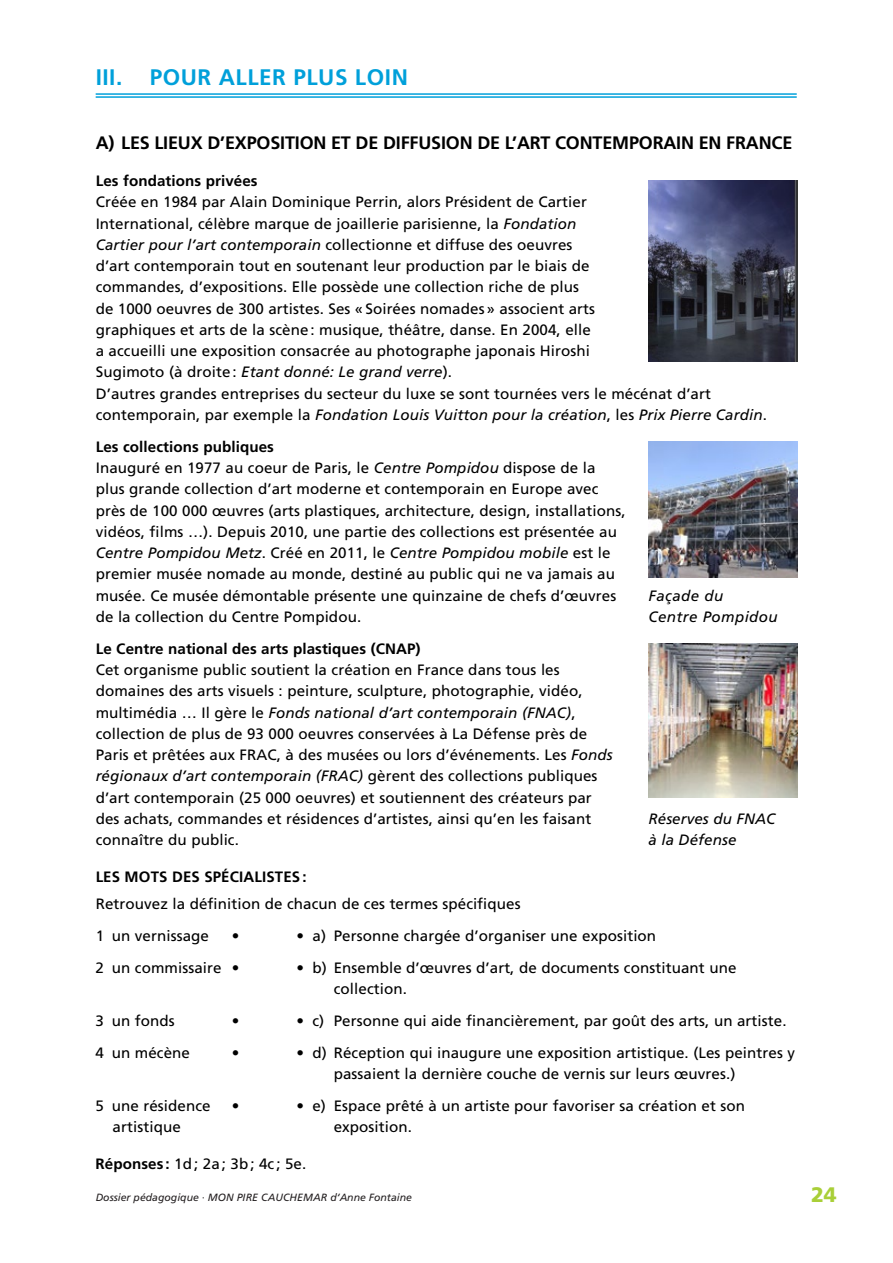
<style>
.page{position:relative;width:893px;height:1263px;background:#fff}
.page>*{position:absolute;margin:0;border:0;box-sizing:border-box;transform-origin:0 0}
.t1{font:700 22.5px "Frutiger LT Pro";letter-spacing:.025em;color:#00a0da}
.t2{font:900 21px "Frutiger LT Pro";color:#a9cf38}
.t3{font:700 18px "Frutiger LT Pro";letter-spacing:-.01em;color:#000}
.t4{font:15px/21.3px "Frutiger LT Pro";letter-spacing:.005em;color:#000}
.t5{font:700 15px "Frutiger LT Pro";letter-spacing:.005em;color:#000}
.t6{font:italic 15px/21.3px "Frutiger LT Pro";letter-spacing:.015em;color:#000}
.t7{font:italic 10.5px "Frutiger LT Pro";color:#231f20}
.s1{font-style:italic}
.s2{font-weight:700}
</style>
<div class="page">
<hr style="left:96px;top:93px;width:701px;height:2px;background:#00a0da">
<hr style="left:96px;top:96px;width:701px;height:2px;background:#00a0da">
<img style="left:649px;top:181px;width:148px;height:180px">
<img style="left:648px;top:441px;width:149px;height:137px">
<img style="left:648px;top:643px;width:149px;height:154px">
<h1 class="t1" style="left:96px;top:64px;width:138px">III. POUR ALLER</h1>
<h1 class="t1" style="left:293px;top:64px;width:116px">PLUS LOIN</h1>
<p class="t3" style="left:96px;top:132px;width:152px">A) Les lieux d’expo</p>
<p class="t3" style="left:270px;top:132px;width:298px">sition et de diffusion de l’art cont</p>
<p class="t3" style="left:602px;top:132px;width:24px">empo</p>
<p class="t3" style="left:653px;top:132px;width:141px">rain en France</p>
<p class="t5" style="left:96px;top:172px;width:164px">Les fondations privées</p>
<p class="t4" style="left:96px;top:191px;width:673px">Créée en 1984 par Alain Dominique Perrin, alors Président de Cartier<br>International, célèbre marque de joaillerie parisienne, la <span class="s1">Fondation<br>Cartier pour l’art contemporain</span> collectionne et diffuse des oeuvres<br>d’art contemporain tout en soutenant leur production par le biais de<br>commandes, d’expositions. Elle possède une collection riche de plus<br>de 1000 oeuvres de 300 artistes. Ses «Soirées nomades» associent arts<br>graphiques et arts de la scène: musique, théâtre, danse. En 2004, elle<br>a accueilli une exposition consacrée au photographe japonais Hiroshi<br>Sugimoto (à droite: <span class="s1">Etant donné: Le grand verre</span>).<br>D’autres grandes entreprises du secteur du luxe se sont tournées vers le mécénat d’art contemporain, par exemple la <span class="s1">Fondation Louis Vuitton pour la création</span>, les <span class="s1">Prix Pierre Cardin</span>.</p>
<p class="t4" style="left:96px;top:436px;width:531px"><span class="s2">Les collections publiques<br></span>Inauguré en 1977 au coeur de Paris, le <span class="s1">Centre Pompidou</span> dispose de la plus grande collection d’art moderne et contemporain en Europe avec près de 100 000 œuvres (arts plastiques, architecture, design, installations, vidéos, films …). Depuis 2010, une partie des collections est présentée au <span class="s1">Centre Pompidou Metz</span>. Créé en 2011, le <span class="s1">Centre Pompidou mobile</span> est le premier musée nomade au monde, destiné au public qui ne va jamais au musée. Ce musée démontable présente une quinzaine de chefs d’œuvres de la collection du Centre Pompidou.</p>
<p class="t5" style="left:96px;top:640px;width:326px">Le Centre national des arts plastiques (CNAP)</p>
<p class="t4" style="left:96px;top:659px;width:518px">Cet organisme public soutient la création en France dans tous les domaines des arts visuels : peinture, sculpture, photographie, vidéo, multimédia … Il gère le <span class="s1">Fonds national d’art contemporain (FNAC)</span>, collection de plus de 93 000 oeuvres conservées à La Défense près de Paris et prêtées aux FRAC, à des musées ou lors d’événements. Les <span class="s1">Fonds régionaux d’art contemporain (FRAC)</span> gèrent des collections publiques d’art contemporain (25 000 oeuvres) et soutiennent des créateurs par des achats, commandes et résidences d’artistes, ainsi qu’en les faisant connaître du public.</p>
<p class="t5" style="left:96px;top:868px;width:41px">Les mot</p>
<p class="t5" style="left:159px;top:868px;width:149px">s des spécialistes :</p>
<p class="t4" style="left:96px;top:888px;width:426px;line-height:32px">Retrouvez la définition de chacun de ces termes spécifiques<br>1 un vernissage</p>
<p class="t6" style="left:648px;top:585px;width:131px">Façade du<br>Centre Pompidou</p>
<p class="t6" style="left:648px;top:808px;width:128px">Réserves du FNAC à la Défense</p>
<p class="t4" style="left:232px;top:925px;width:9px">•</p>
<p class="t4" style="left:296px;top:925px;width:361px">• a) Personne chargée d’organiser une exposition</p>
<p class="t4" style="left:96px;top:957px;width:145px">2 un commissaire •</p>
<p class="t4" style="left:334px;top:957px;width:404px;text-indent:-37px">• b) Ensemble d’œuvres d’art, de documents constituant une collection.</p>
<p class="t4" style="left:96px;top:1010px;width:81px">3 un fonds</p>
<p class="t4" style="left:232px;top:1010px;width:9px">•</p>
<p class="t4" style="left:296px;top:1010px;width:492px">• c) Personne qui aide financièrement, par goût des arts, un artiste.</p>
<p class="t4" style="left:96px;top:1042px;width:96px">4 un mécène</p>
<p class="t4" style="left:232px;top:1042px;width:9px">•</p>
<p class="t4" style="left:334px;top:1042px;width:463px;text-indent:-37px">• d) Réception qui inaugure une exposition artistique. (Les peintres y passaient la dernière couche de vernis sur leurs œuvres.)</p>
<p class="t4" style="left:113px;top:1095px;width:99px;text-indent:-17px">5 une résidence artistique</p>
<p class="t4" style="left:232px;top:1095px;width:9px">•</p>
<p class="t4" style="left:334px;top:1095px;width:413px;text-indent:-37px">• e) Espace prêté à un artiste pour favoriser sa création et son exposition.</p>
<p class="t4" style="left:96px;top:1153px;width:212px"><span class="s2">Réponses :</span> 1d; 2a; 3b; 4c ; 5e.</p>
<p class="t7" style="left:96px;top:1191px;width:318px">Dossier pédagogique · MON PIRE CAUCHEMAR d‘Anne Fontaine</p>
<h2 class="t2" style="left:811px;top:1182px;width:27px">24</h2>
</div>
